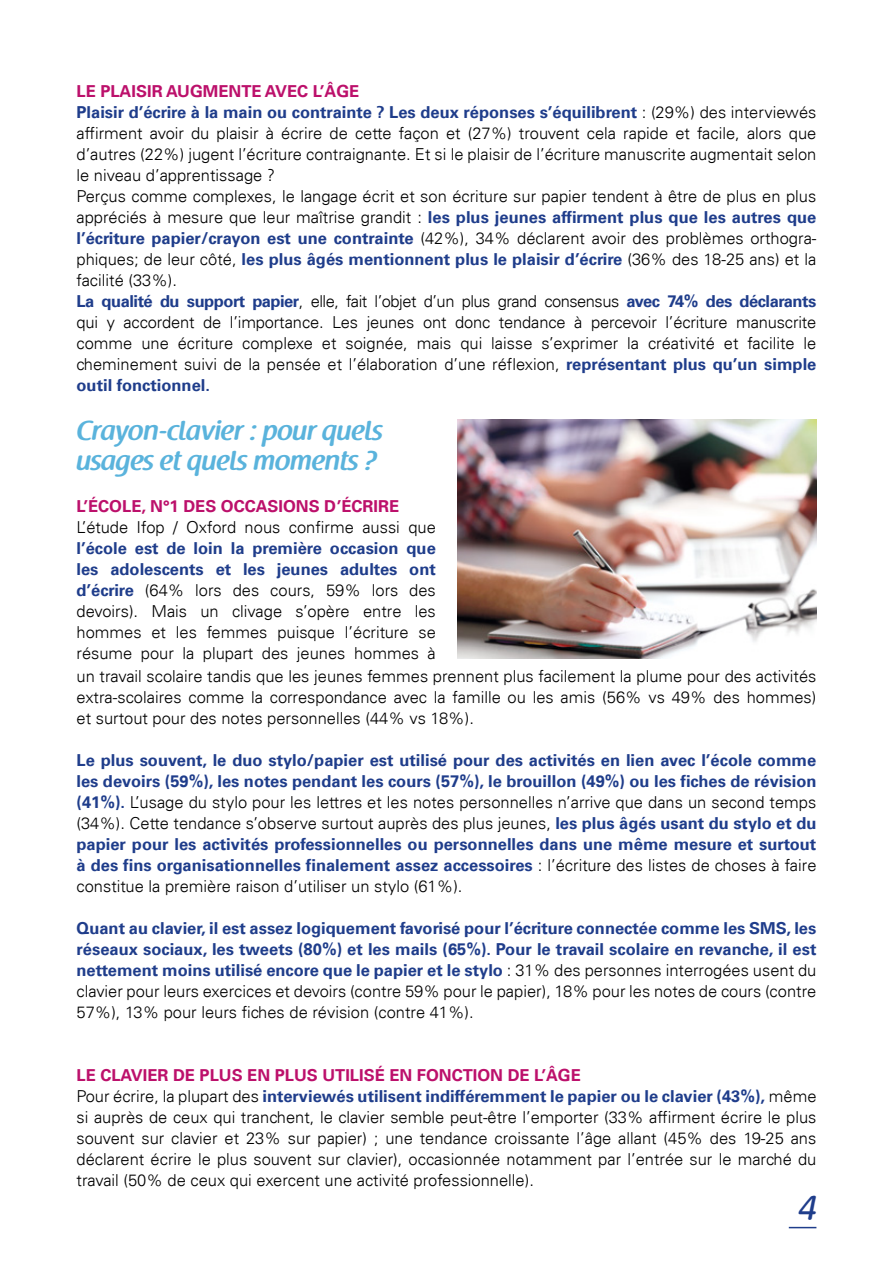
<style>
.page{position:relative;width:893px;height:1263px;background:#fff}
.page>*{position:absolute;margin:0;border:0;box-sizing:border-box;transform-origin:0 0}
.t1{font:34.5px "Raspoutine Classic";color:#1f3d8b}
.t2{font:600 27px/30px "Raspoutine";color:#5ab3dc}
.t3{font:300 16.5px/21px "Univers LT";color:#000}
.t4{font:700 16.5px/21px "Univers LT";color:#1f3d8b;text-align:justify}
.t5{font:700 16.5px "Univers LT";color:#bc106b}
.s1{font-weight:700;color:#bc106b}
.s2{font-weight:700;color:#1f3d8b}
.s3{font-weight:300;color:#000}
</style>
<div class="page">
<img style="left:457px;top:420px;width:359px;height:239px">
<svg style="left:789px;top:1227px;width:27px;height:1px"></svg>
<p class="t3" style="left:77px;top:81px;width:741px"><span class="s1">LE PLAISIR AUGMENTE AVEC L’ÂGE<br></span><span class="s2">Plaisir d’écrire à la main ou contrainte ? Les deux réponses s’équilibrent</span> : (29%) des interviewés affirment avoir du plaisir à écrire de cette façon et (27%) trouvent cela rapide et facile, alors que d’autres (22%) jugent l’écriture contraignante. Et si le plaisir de l’écriture manuscrite augmentait selon le niveau d’apprentissage ?<br>Perçus comme complexes, le langage écrit et son écriture sur papier tendent à être de plus en plus appréciés à mesure que leur maîtrise grandit : <span class="s2">les plus jeunes affirment plus que les autres que l’écriture papier/crayon est une contrainte</span> (42%), 34% déclarent avoir des problèmes orthogra&shy;phiques; de leur côté, <span class="s2">les plus âgés mentionnent plus le plaisir d’écrire</span> (36% des 18-25 ans) et la facilité (33%).<br><span class="s2">La qualité du support papier</span>, elle, fait l’objet d’un plus grand consensus <span class="s2">avec 74% des déclarants </span>qui y accordent de l’importance. Les jeunes ont donc tendance à percevoir l’écriture manuscrite comme une écriture complexe et soignée, mais qui laisse s’exprimer la créativité et facilite le cheminement suivi de la pensée et l’élaboration d’une réflexion, <span class="s2">représentant plus qu’un simple outil fonctionnel.</span></p>
<h2 class="t2" style="left:77px;top:416px;width:307px">Crayon-clavier : pour quels usages et quels moments ?</h2>
<p class="t5" style="left:77px;top:496px;width:324px">L’ÉCOLE, N°1 DES OCCASIONS D’ÉCRIRE</p>
<p class="t3" style="left:77px;top:516px;width:361px">L’étude Ifop / Oxford nous confirme aussi que</p>
<p class="t3" style="left:77px;top:537px;width:361px;text-align:justify"><span class="s2">l’école est de loin la première occasion que les adolescents et les jeunes adultes ont d’écrire</span> (64% lors des cours, 59% lors des devoirs). Mais un clivage s’opère entre les hommes et les femmes puisque l’écriture se résume pour la plupart des jeunes hommes à</p>
<p class="t3" style="left:77px;top:665px;width:741px;text-align:justify">un travail scolaire tandis que les jeunes femmes prennent plus facilement la plume pour des activités extra-scolaires comme la correspondance avec la famille ou les amis (56% vs 49% des hommes) et surtout pour des notes personnelles (44% vs 18%).</p>
<p class="t4" style="left:77px;top:749px;width:741px">Le plus souvent, le duo stylo/papier est utilisé pour des activités en lien avec l’école comme les devoirs (59%), les notes pendant les cours (57%), le brouillon (49%) ou les fiches de révision (41%). <span class="s3">L’usage du stylo pour les lettres et les notes personnelles n’arrive que dans un second temps (34%). Cette tendance s’observe surtout auprès des plus jeunes,</span> les plus âgés usant du stylo et du papier pour les activités professionnelles ou personnelles dans une même mesure et surtout à des fins organisationnelles finalement assez accessoires <span class="s3">: l’écriture des listes de choses à faire constitue la première raison d’utiliser un stylo (61%).</span></p>
<p class="t4" style="left:77px;top:917px;width:741px">Quant au clavier, il est assez logiquement favorisé pour l’écriture connectée comme les SMS, les réseaux sociaux, les tweets (80%) et les mails (65%). Pour le travail scolaire en revanche, il est nettement moins utilisé encore que le papier et le stylo <span class="s3">: 31% des personnes interrogées usent du clavier pour leurs exercices et devoirs (contre 59% pour le papier), 18% pour les notes de cours (contre 57%), 13% pour leurs fiches de révision (contre 41%).</span></p>
<p class="t3" style="left:77px;top:1064px;width:741px"><span class="s1">LE CLAVIER DE PLUS EN PLUS UTILISÉ EN FONCTION DE L’ÂGE<br></span>Pour écrire, la plupart des <span class="s2">interviewés utilisent indifféremment le papier ou le clavier (43%),</span> même si auprès de ceux qui tranchent, le clavier semble peut-être l’emporter (33% affirment écrire le plus souvent sur clavier et 23% sur papier) ; une tendance croissante l’âge allant (45% des 19-25 ans déclarent écrire le plus souvent sur clavier), occasionnée notamment par l’entrée sur le marché du travail (50% de ceux qui exercent une activité professionnelle).</p>
<h1 class="t1" style="left:797px;top:1189px;width:21px">4</h1>
</div>
